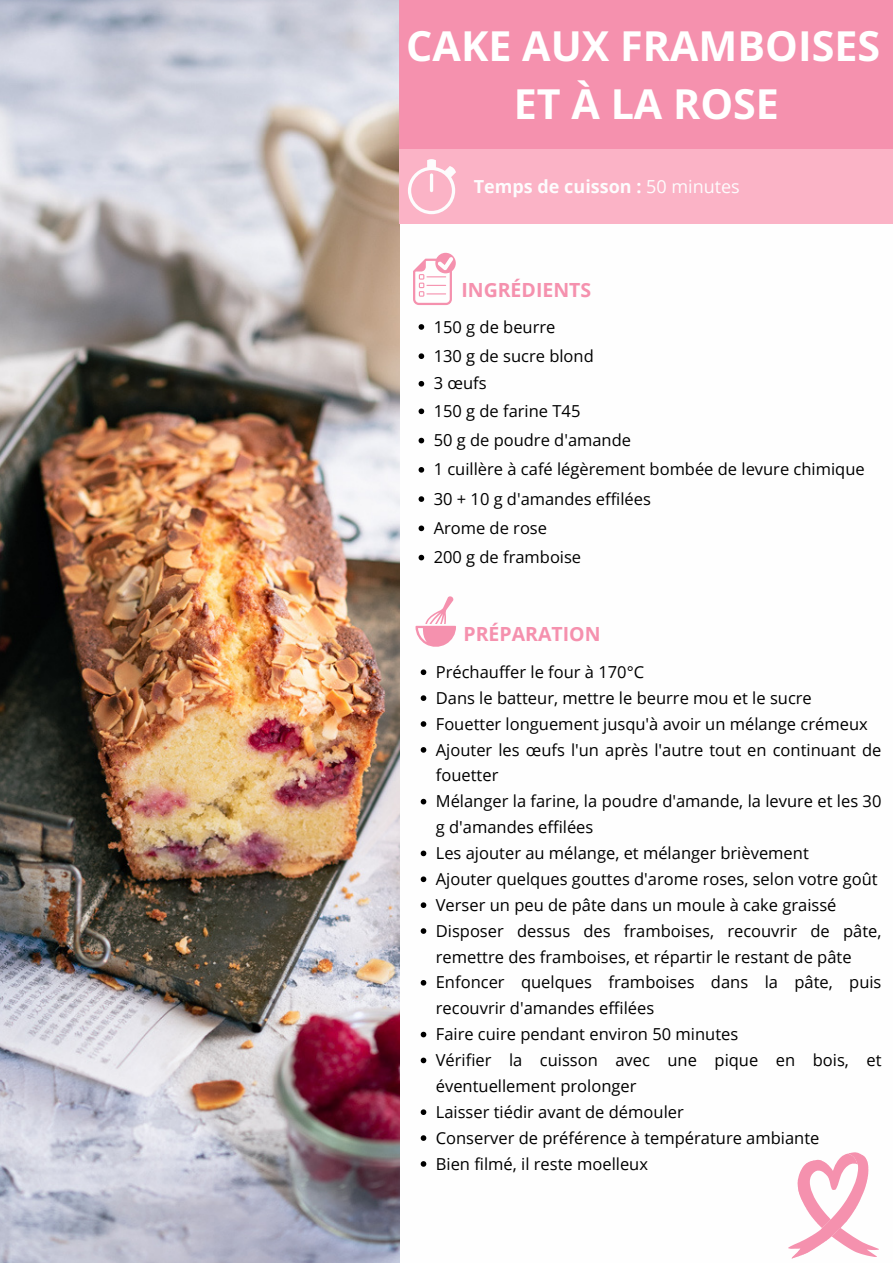
<style>
.page{position:relative;width:893px;height:1263px;background:#fff}
.page>*{position:absolute;margin:0;border:0;box-sizing:border-box;transform-origin:0 0}
.t1{font:700 41.25px "Open Sans";color:#fff}
.t2{font:700 19.5px "Open Sans";color:#f591ae}
.t3{font:700 18px "Open Sans";color:#fdfcfd}
.t4{font:16.5px/25.9px "Open Sans";color:#000}
.s1{font-weight:400}
</style>
<div class="page">
<img style="left:0;top:0;width:399px;height:1263px">
<div style="left:399px;top:0;width:494px;height:149px;background:#f591ae"></div>
<svg style="left:788px;top:1152px;width:91px;height:106px"></svg>
<div style="left:399px;top:149px;width:494px;height:75px;background:#fbb3c6"></div>
<svg style="left:408px;top:159px;width:48px;height:55px"></svg>
<svg style="left:415px;top:596px;width:41px;height:51px"></svg>
<svg style="left:413px;top:253px;width:43px;height:52px"></svg>
<svg style="left:418px;top:324px;width:6px;height:6px"></svg>
<svg style="left:418px;top:353px;width:6px;height:6px"></svg>
<svg style="left:418px;top:381px;width:6px;height:6px"></svg>
<svg style="left:418px;top:408px;width:6px;height:6px"></svg>
<svg style="left:418px;top:438px;width:6px;height:5px"></svg>
<svg style="left:418px;top:467px;width:6px;height:6px"></svg>
<svg style="left:418px;top:496px;width:6px;height:6px"></svg>
<svg style="left:418px;top:525px;width:6px;height:6px"></svg>
<svg style="left:418px;top:555px;width:6px;height:5px"></svg>
<svg style="left:421px;top:669px;width:5px;height:6px"></svg>
<svg style="left:421px;top:695px;width:5px;height:6px"></svg>
<svg style="left:421px;top:721px;width:5px;height:6px"></svg>
<svg style="left:421px;top:747px;width:5px;height:6px"></svg>
<svg style="left:421px;top:799px;width:5px;height:5px"></svg>
<svg style="left:421px;top:850px;width:5px;height:6px"></svg>
<svg style="left:421px;top:876px;width:5px;height:6px"></svg>
<svg style="left:421px;top:902px;width:5px;height:6px"></svg>
<svg style="left:421px;top:928px;width:5px;height:6px"></svg>
<svg style="left:421px;top:980px;width:5px;height:5px"></svg>
<svg style="left:421px;top:1032px;width:5px;height:5px"></svg>
<svg style="left:421px;top:1057px;width:5px;height:6px"></svg>
<svg style="left:421px;top:1109px;width:5px;height:6px"></svg>
<svg style="left:421px;top:1135px;width:5px;height:6px"></svg>
<svg style="left:421px;top:1161px;width:5px;height:6px"></svg>
<p class="t1" style="left:406px;top:17px;width:475px">CAKE AUX FRAMBOISES</p>
<p class="t1" style="left:514px;top:75px;width:267px">ET À LA ROSE</p>
<p class="t3" style="left:474px;top:173px;width:267px">Temps de cuisson : <span class="s1">50 minutes</span></p>
<p class="t2" style="left:461px;top:276px;width:131px">INGRÉDIENTS</p>
<p class="t4" style="left:434px;top:313px;width:123px">150 g de beurre</p>
<p class="t4" style="left:434px;top:342px;width:162px">130 g de sucre blond</p>
<p class="t4" style="left:434px;top:370px;width:54px">3 œufs</p>
<p class="t4" style="left:434px;top:398px;width:148px">150 g de farine T45</p>
<p class="t4" style="left:434px;top:427px;width:199px">50 g de poudre d'amande</p>
<p class="t4" style="left:434px;top:456px;width:432px">1 cuillère à café légèrement bombée de levure chimique</p>
<p class="t4" style="left:434px;top:485px;width:219px">30 + 10 g d'amandes effilées</p>
<p class="t4" style="left:434px;top:515px;width:115px">Arome de rose</p>
<p class="t4" style="left:434px;top:544px;width:149px">200 g de framboise</p>
<p class="t2" style="left:463px;top:620px;width:139px">PRÉPARATION</p>
<p class="t4" style="left:436px;top:658px;width:210px">Préchauffer le four à 170°C</p>
<p class="t4" style="left:436px;top:684px;width:377px">Dans le batteur, mettre le beurre mou et le sucre</p>
<p class="t4" style="left:436px;top:710px;width:433px">Fouetter longuement jusqu'à avoir un mélange crémeux</p>
<p class="t4" style="left:436px;top:736px;width:447px">Ajouter les œufs l'un après l'autre tout en continuant de fouetter</p>
<p class="t4" style="left:436px;top:788px;width:447px">Mélanger la farine, la poudre d'amande, la levure et les 30 g d'amandes effilées</p>
<p class="t4" style="left:436px;top:840px;width:374px">Les ajouter au mélange, et mélanger brièvement</p>
<p class="t4" style="left:436px;top:865px;width:443px">Ajouter quelques gouttes d'arome roses, selon votre goût</p>
<p class="t4" style="left:436px;top:891px;width:402px">Verser un peu de pâte dans un moule à cake graissé</p>
<p class="t4" style="left:436px;top:917px;width:447px">Disposer dessus des framboises, recouvrir de pâte, remettre des framboises, et répartir le restant de pâte</p>
<p class="t4" style="left:436px;top:969px;width:447px">Enfoncer quelques framboises dans la pâte, puis recouvrir d'amandes effilées</p>
<p class="t4" style="left:436px;top:1021px;width:304px">Faire cuire pendant environ 50 minutes</p>
<p class="t4" style="left:436px;top:1047px;width:447px">Vérifier la cuisson avec une pique en bois, et éventuellement prolonger</p>
<p class="t4" style="left:436px;top:1098px;width:249px">Laisser tiédir avant de démouler</p>
<p class="t4" style="left:436px;top:1124px;width:385px">Conserver de préférence à température ambiante</p>
<p class="t4" style="left:436px;top:1150px;width:214px">Bien filmé, il reste moelleux</p>
</div>
